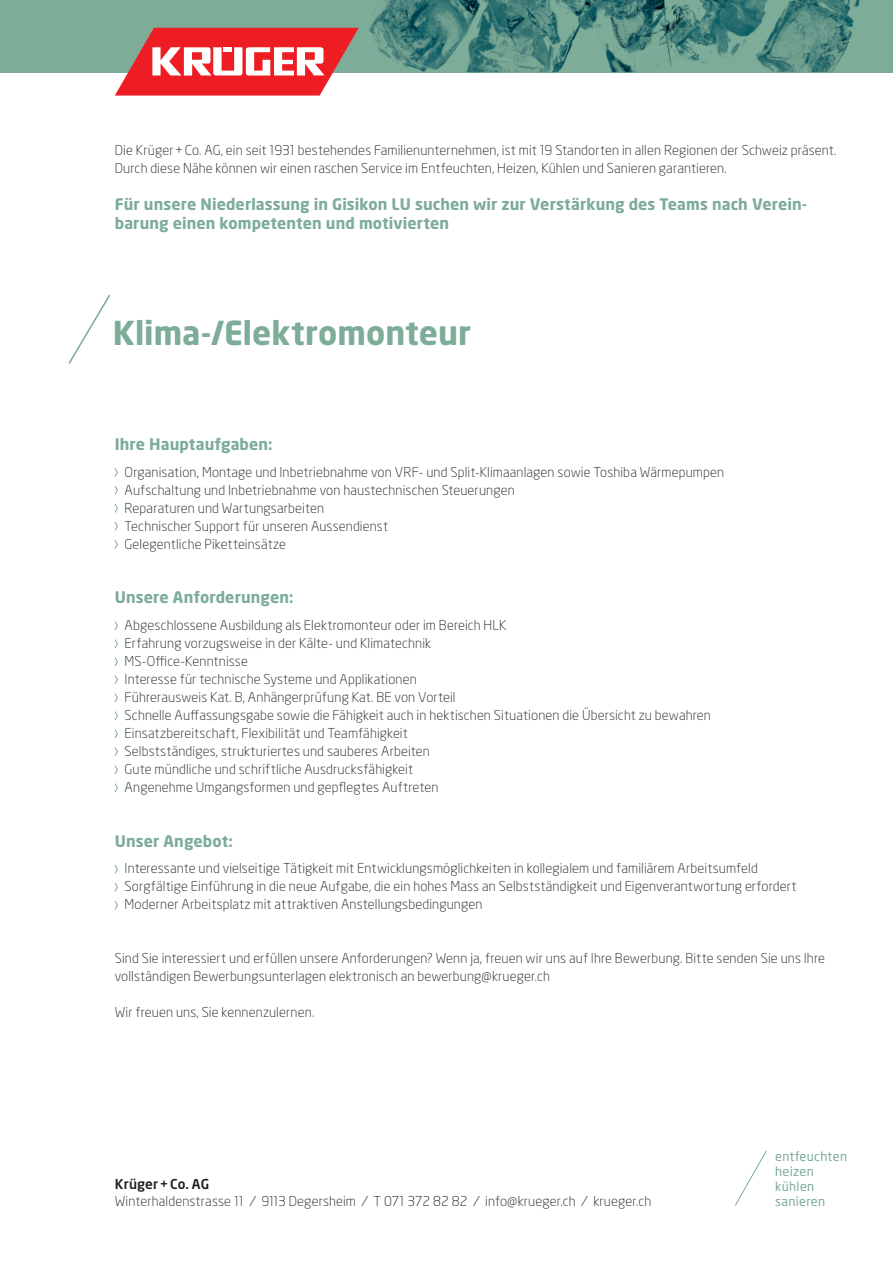
<style>
.page{position:relative;width:893px;height:1263px;background:#fff}
.page>*{position:absolute;margin:0;border:0;box-sizing:border-box;transform-origin:0 0}
.Grundschrift{font:700 32.55px "Neo Sans Pro";color:#7dac98}
.Adresse{font:700 15.75px/18.9px "Neo Sans Pro";letter-spacing:.005em;color:#7dac98}
.Adresse-2{font:300 13.5px/18px "Neo Sans Pro";letter-spacing:.01em;color:#231f20}
.Firma{font:500 13.5px "Neo Sans Pro";letter-spacing:.01em;color:#231f20}
.t1{font:12.75px "Neo Sans Pro";letter-spacing:.025em;color:#7dac98}
</style>
<div class="page">
<svg style="left:0;top:0;width:893px;height:72px;fill:#7baa97"></svg>
<svg style="left:735px;top:1150px;width:32px;height:56px"></svg>
<svg style="left:115px;top:28px;width:244px;height:68px"></svg>
<svg style="left:114px;top:468px;width:4px;height:9px"></svg>
<svg style="left:114px;top:486px;width:4px;height:9px"></svg>
<svg style="left:114px;top:504px;width:4px;height:9px"></svg>
<svg style="left:114px;top:522px;width:4px;height:9px"></svg>
<svg style="left:114px;top:540px;width:4px;height:9px"></svg>
<svg style="left:114px;top:621px;width:4px;height:9px"></svg>
<svg style="left:114px;top:639px;width:4px;height:9px"></svg>
<svg style="left:114px;top:657px;width:4px;height:9px"></svg>
<svg style="left:114px;top:675px;width:4px;height:9px"></svg>
<svg style="left:114px;top:693px;width:4px;height:9px"></svg>
<svg style="left:114px;top:711px;width:4px;height:9px"></svg>
<svg style="left:114px;top:729px;width:4px;height:9px"></svg>
<svg style="left:114px;top:747px;width:4px;height:9px"></svg>
<svg style="left:114px;top:765px;width:4px;height:9px"></svg>
<svg style="left:114px;top:783px;width:4px;height:9px"></svg>
<svg style="left:114px;top:865px;width:4px;height:9px"></svg>
<svg style="left:114px;top:883px;width:4px;height:9px"></svg>
<svg style="left:114px;top:901px;width:4px;height:9px"></svg>
<svg style="left:68px;top:294px;width:42px;height:70px"></svg>
<p class="Adresse-2" style="left:115px;top:141px;width:723px">Die Krüger+Co. AG, ein seit 1931 bestehendes Familienunternehmen, ist mit 19 Standorten in allen Regionen der Schweiz präsent.<br>Durch diese Nähe können wir einen raschen Service im Entfeuchten, Heizen, Kühlen und Sanieren garantieren.</p>
<p class="Adresse" style="left:115px;top:194px;width:694px">Für unsere Niederlassung in Gisikon LU suchen wir zur Verstärkung des Teams nach Verein&shy;barung einen kompetenten und motivierten</p>
<p class="Grundschrift" style="left:113px;top:312px;width:360px">Klima-/Elektromonteur</p>
<p class="Adresse" style="left:115px;top:434px;width:159px">Ihre Hauptaufgaben:</p>
<p class="Adresse-2" style="left:125px;top:462px;width:601px">Organisation, Montage und Inbetriebnahme von VRF- und Split-Klimaanlagen sowie Toshiba Wärmepumpen</p>
<p class="Adresse-2" style="left:125px;top:480px;width:392px">Aufschaltung und Inbetriebnahme von haustechnischen Steuerungen</p>
<p class="Adresse-2" style="left:125px;top:498px;width:201px">Reparaturen und Wartungsarbeiten</p>
<p class="Adresse-2" style="left:125px;top:516px;width:265px">Technischer Support für unseren Aussendienst</p>
<p class="Adresse-2" style="left:125px;top:534px;width:163px">Gelegentliche Piketteinsätze</p>
<p class="Adresse" style="left:115px;top:588px;width:180px">Unsere Anforderungen:</p>
<p class="Adresse-2" style="left:125px;top:616px;width:383px">Abgeschlossene Ausbildung als Elektromonteur oder im Bereich HLK</p>
<p class="Adresse-2" style="left:125px;top:634px;width:308px">Erfahrung vorzugsweise in der Kälte- und Klimatechnik</p>
<p class="Adresse-2" style="left:125px;top:652px;width:125px">MS-Office-Kenntnisse</p>
<p class="Adresse-2" style="left:125px;top:670px;width:294px">Interesse für technische Systeme und Applikationen</p>
<p class="Adresse-2" style="left:125px;top:688px;width:333px">Führerausweis Kat. B, Anhängerprüfung Kat. BE von Vorteil</p>
<p class="Adresse-2" style="left:125px;top:706px;width:588px">Schnelle Auffassungsgabe sowie die Fähigkeit auch in hektischen Situationen die Übersicht zu bewahren</p>
<p class="Adresse-2" style="left:125px;top:724px;width:285px">Einsatzbereitschaft, Flexibilität und Teamfähigkeit</p>
<p class="Adresse-2" style="left:125px;top:742px;width:307px">Selbstständiges, strukturiertes und sauberes Arbeiten</p>
<p class="Adresse-2" style="left:125px;top:760px;width:290px">Gute mündliche und schriftliche Ausdrucksfähigkeit</p>
<p class="Adresse-2" style="left:125px;top:778px;width:315px">Angenehme Umgangsformen und gepflegtes Auftreten</p>
<p class="Adresse" style="left:115px;top:831px;width:120px">Unser Angebot:</p>
<p class="Adresse-2" style="left:125px;top:859px;width:635px">Interessante und vielseitige Tätigkeit mit Entwicklungsmöglichkeiten in kollegialem und familiärem Arbeitsumfeld</p>
<p class="Adresse-2" style="left:125px;top:877px;width:674px">Sorgfältige Einführung in die neue Aufgabe, die ein hohes Mass an Selbstständigkeit und Eigenverantwortung erfordert</p>
<p class="Adresse-2" style="left:125px;top:895px;width:359px">Moderner Arbeitsplatz mit attraktiven Anstellungsbedingungen</p>
<p class="Adresse-2" style="left:115px;top:949px;width:712px">Sind Sie interessiert und erfüllen unsere Anforderungen? Wenn ja, freuen wir uns auf Ihre Bewerbung. Bitte senden Sie uns Ihre vollständigen Bewerbungsunterlagen elektronisch an bewerbung@krueger.ch</p>
<p class="Adresse-2" style="left:115px;top:1003px;width:201px">Wir freuen uns, Sie kennenzulernen.</p>
<p class="Firma" style="left:115px;top:1175px;width:96px">Krüger+Co. AG</p>
<p class="Adresse-2" style="left:115px;top:1191px;width:538px">Winterhaldenstrasse 11 ⁄ 9113 Degersheim ⁄ T 071 372 82 82 ⁄ info@krueger.ch ⁄ krueger.ch</p>
<p class="t1" style="left:775px;top:1148px;width:74px">entfeuchten</p>
<p class="t1" style="left:775px;top:1163px;width:40px">heizen</p>
<p class="t1" style="left:775px;top:1178px;width:41px">kühlen</p>
<p class="t1" style="left:775px;top:1193px;width:52px">sanieren</p>
</div>
